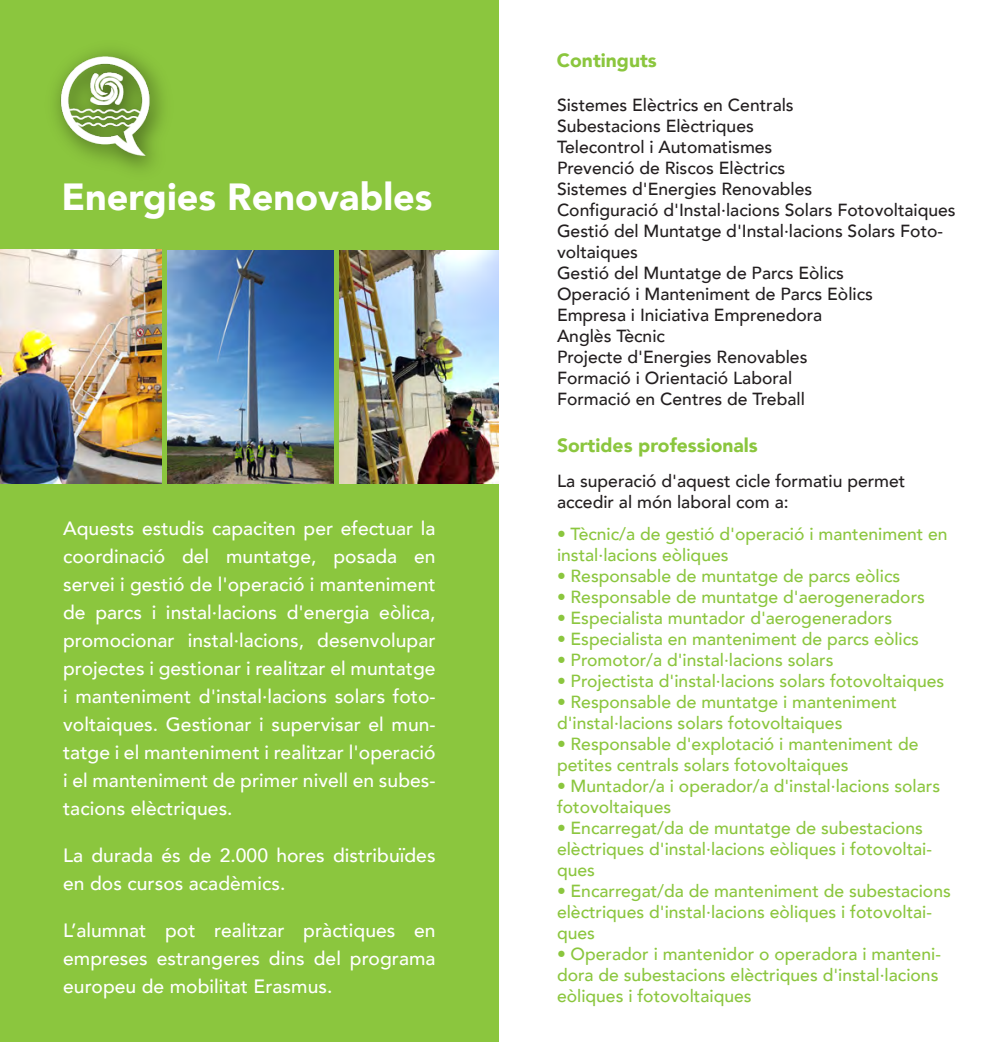
<style>
.page{position:relative;width:993px;height:1042px;background:#fff}
.page>*{position:absolute;margin:0;border:0;box-sizing:border-box;transform-origin:0 0}
.t1{font:900 37.8px "Avenir";color:#fff}
.t2{font:500 19.25px/28px "Avenir";letter-spacing:.005em;color:#fff;text-align:justify}
.t3{font:900 19.25px "Avenir";color:#8bc63e}
.t4{font:500 17.5px/21px "Avenir";color:#8bc63e}
.t5{font:500 17.5px/21px "Avenir";color:#231f20}
</style>
<div class="page">
<div style="left:0;top:0;width:498px;height:1042px;background:#8bc63e"></div>
<img style="left:54px;top:55px;width:102px;height:102px">
<img style="left:168px;top:250px;width:165px;height:233px">
<img style="left:0;top:250px;width:161px;height:233px">
<img style="left:339px;top:250px;width:159px;height:233px">
<h1 class="t1" style="left:61px;top:165px;width:372px">Energies Renovables</h1>
<p class="t2" style="left:63px;top:513px;width:374px">Aquests estudis capaciten per efectuar la coordinació del muntatge, posada en servei i gestió de l'operació i manteniment de parcs i instal·lacions d'energia eòlica, promocionar instal·lacions, desenvolupar projectes i gestionar i realitzar el muntatge i manteniment d'instal·lacions solars foto&shy;voltaiques. Gestionar i supervisar el mun&shy;tatge i el manteniment i realitzar l'operació i el manteniment de primer nivell en subes&shy;tacions elèctriques.</p>
<p class="t2" style="left:63px;top:840px;width:374px">La durada és de 2.000 hores distribuïdes en dos cursos acadèmics.</p>
<p class="t2" style="left:63px;top:915px;width:374px">L’alumnat pot realitzar pràctiques en empreses estrangeres dins del programa europeu de mobilitat Erasmus.</p>
<p class="t3" style="left:557px;top:43px;width:101px">Continguts</p>
<p class="t5" style="left:557px;top:93px;width:400px">Sistemes Elèctrics en Centrals<br>Subestacions Elèctriques<br>Telecontrol i Automatismes<br>Prevenció de Riscos Elèctrics<br>Sistemes d'Energies Renovables<br>Configuració d'Instal·lacions Solars Fotovoltaiques<br>Gestió del Muntatge d'Instal·lacions Solars Foto&shy;voltaiques<br>Gestió del Muntatge de Parcs Eòlics<br>Operació i Manteniment de Parcs Eòlics<br>Empresa i Iniciativa Emprenedora<br>Anglès Tècnic<br>Projecte d'Energies Renovables<br>Formació i Orientació Laboral<br>Formació en Centres de Treball</p>
<p class="t3" style="left:557px;top:429px;width:202px">Sortides professionals</p>
<p class="t5" style="left:557px;top:470px;width:350px">La superació d'aquest cicle formatiu permet accedir al món laboral com a:</p>
<p class="t4" style="left:557px;top:522px;width:392px">• Tècnic/a de gestió d'operació i manteniment en instal·lacions eòliques</p>
<p class="t4" style="left:557px;top:564px;width:344px">• Responsable de muntatge de parcs eòlics</p>
<p class="t4" style="left:557px;top:585px;width:369px">• Responsable de muntatge d'aerogeneradors</p>
<p class="t4" style="left:557px;top:606px;width:336px">• Especialista muntador d'aerogeneradors</p>
<p class="t4" style="left:557px;top:627px;width:363px">• Especialista en manteniment de parcs eòlics</p>
<p class="t4" style="left:557px;top:648px;width:278px">• Promotor/a d'instal·lacions solars</p>
<p class="t4" style="left:557px;top:669px;width:389px">• Projectista d'instal·lacions solars fotovoltaiques</p>
<p class="t4" style="left:557px;top:690px;width:341px">• Responsable de muntatge i manteniment d'instal·lacions solars fotovoltaiques</p>
<p class="t4" style="left:557px;top:732px;width:363px">• Responsable d'explotació i manteniment de petites centrals solars fotovoltaiques</p>
<p class="t4" style="left:557px;top:774px;width:384px">• Muntador/a i operador/a d'instal·lacions solars fotovoltaiques</p>
<p class="t4" style="left:557px;top:816px;width:376px">• Encarregat/da de muntatge de subestacions elèctriques d'instal·lacions eòliques i fotovoltai&shy;ques</p>
<p class="t4" style="left:557px;top:879px;width:395px">• Encarregat/da de manteniment de subestacions elèctriques d'instal·lacions eòliques i fotovoltai&shy;ques</p>
<p class="t4" style="left:557px;top:942px;width:385px">• Operador i mantenidor o operadora i manteni&shy;dora de subestacions elèctriques d'instal·lacions eòliques i fotovoltaiques</p>
</div>
